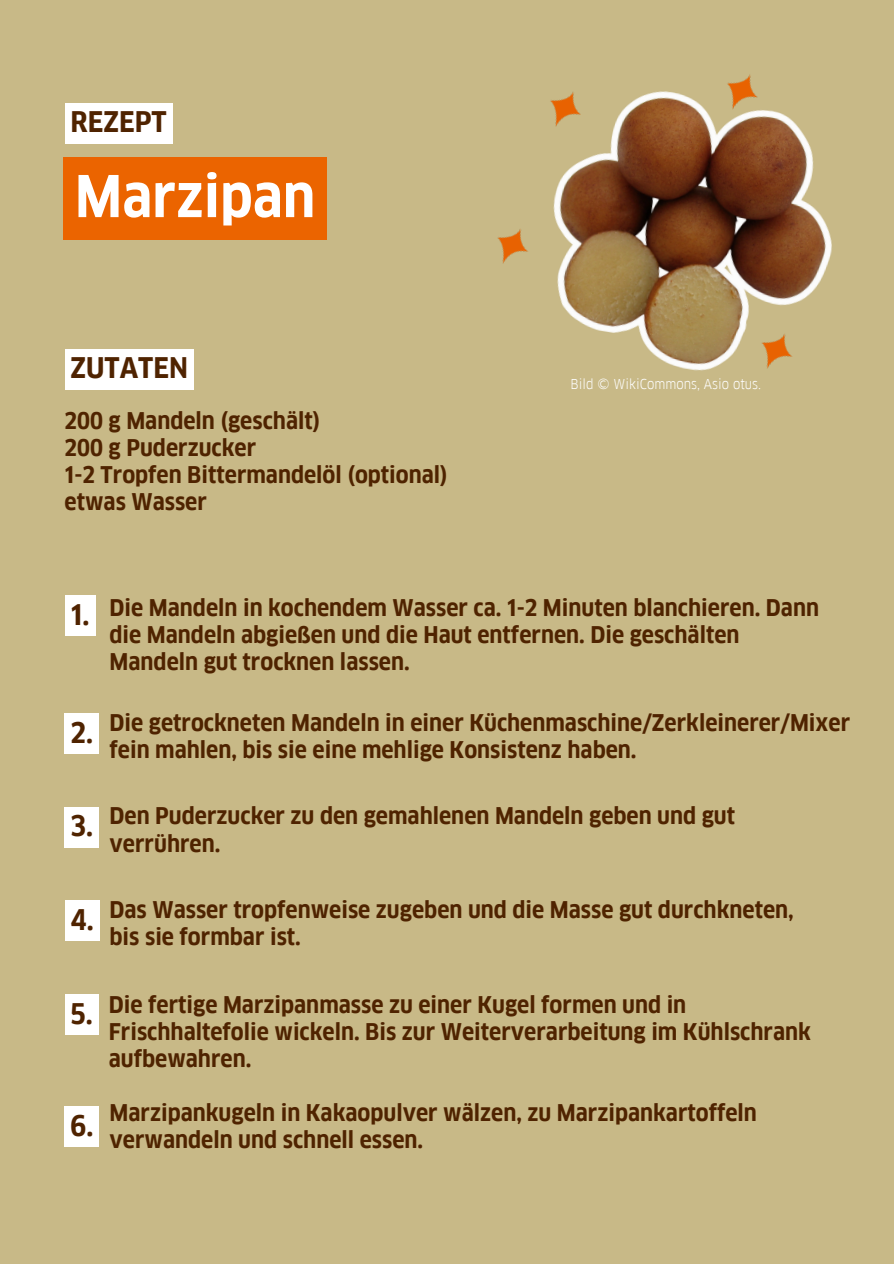
<style>
.page{position:relative;width:894px;height:1264px;background:#fff}
.page>*{position:absolute;margin:0;border:0;box-sizing:border-box;transform-origin:0 0}
.t1{font:700 56.25px "Goethe FF Clan";color:#fff}
.t2{font:700 27.75px "Goethe FF Clan";color:#4f2300}
.t3{font:700 22.5px/27px "Goethe FF Clan";color:#4f2300}
.t4{font:13.35px "Goethe FF Clan";color:#fff}
</style>
<div class="page">
<div style="left:0;top:0;width:893px;height:1263px;background:#c8b987"></div>
<div style="left:63px;top:157px;width:264px;height:83px;background:#eb6400"></div>
<div style="left:65px;top:103px;width:107px;height:40px;background:#fff"></div>
<img style="left:556px;top:91px;width:276px;height:280px">
<img style="left:550px;top:91px;width:69px;height:69px">
<img style="left:497px;top:191px;width:69px;height:106px">
<div style="left:65px;top:349px;width:129px;height:40px;background:#fff"></div>
<div style="left:65px;top:595px;width:30px;height:40px;background:#fff"></div>
<div style="left:65px;top:712px;width:34px;height:41px;background:#fff"></div>
<div style="left:65px;top:806px;width:34px;height:41px;background:#fff"></div>
<div style="left:65px;top:900px;width:35px;height:41px;background:#fff"></div>
<div style="left:65px;top:994px;width:33px;height:41px;background:#fff"></div>
<div style="left:65px;top:1106px;width:34px;height:41px;background:#fff"></div>
<img style="left:725px;top:296px;width:105px;height:75px">
<img style="left:690px;top:74px;width:106px;height:68px">
<h3 class="t2" style="left:71px;top:105px;width:98px">REZEPT</h3>
<p class="t1" style="left:75px;top:162px;width:242px">Marzipan</p>
<p class="t2" style="left:71px;top:351px;width:119px">ZUTATEN</p>
<h4 class="t3" style="left:65px;top:408px;width:384px">200 g Mandeln (geschält)<br>200 g Puderzucker<br>1-2 Tropfen Bittermandelöl (optional) etwas Wasser</h4>
<p class="t4" style="left:570px;top:376px;width:192px">Bild © WikiCommons, Asio otus.</p>
<h3 class="t2" style="left:71px;top:597px;width:20px">1.</h3>
<h3 class="t2" style="left:71px;top:715px;width:24px">2.</h3>
<p class="t3" style="left:109px;top:595px;width:710px">Die Mandeln in kochendem Wasser ca. 1-2 Minuten blanchieren. Dann die Mandeln abgießen und die Haut entfernen. Die geschälten<br>Mandeln gut trocknen lassen.</p>
<p class="t3" style="left:109px;top:709px;width:742px">Die getrockneten Mandeln in einer Küchenmaschine/Zerkleinerer/Mixer fein mahlen, bis sie eine mehlige Konsistenz haben.</p>
<h3 class="t2" style="left:71px;top:809px;width:24px">3.</h3>
<p class="t3" style="left:109px;top:803px;width:627px">Den Puderzucker zu den gemahlenen Mandeln geben und gut verrühren.</p>
<h3 class="t2" style="left:71px;top:902px;width:25px">4.</h3>
<p class="t3" style="left:109px;top:897px;width:685px">Das Wasser tropfenweise zugeben und die Masse gut durchkneten, bis sie formbar ist.</p>
<h3 class="t2" style="left:71px;top:996px;width:24px">5.</h3>
<h3 class="t2" style="left:71px;top:1108px;width:24px">6.</h3>
<h3 class="t3" style="left:109px;top:991px;width:703px">Die fertige Marzipanmasse zu einer Kugel formen und in<br>Frischhaltefolie wickeln. Bis zur Weiterverarbeitung im Kühlschrank aufbewahren.</h3>
<h2 class="t3" style="left:109px;top:1099px;width:648px">Marzipankugeln in Kakaopulver wälzen, zu Marzipankartoffeln verwandeln und schnell essen.</h2>
</div>
